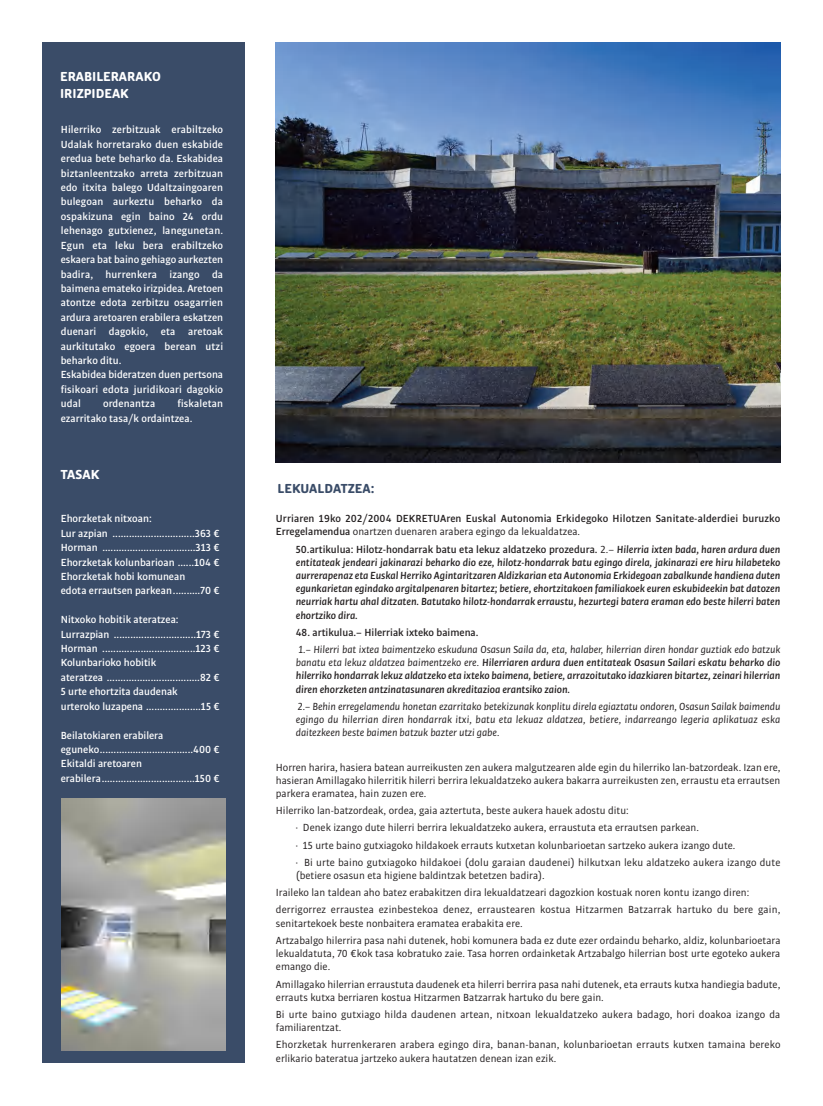
<style>
.page{position:relative;width:823px;height:1106px;background:#fff}
.page>*{position:absolute;margin:0;border:0;box-sizing:border-box;transform-origin:0 0}
.t1{font:700 14px/16.8px "Bulo Rounded";color:#fff}
.t2{font:700 14px "Bulo Rounded";color:#3a4c68}
.t3{font:700 14px "Bulo";color:#fff}
.t4{font:11px/13.2px "Bulo";color:#231f20}
.t5{font:500 11px/14.4px "Bulo";color:#fff}
.t6{font:italic 500 11px/13.2px "Bulo";color:#231f20;text-align:justify}
.t7{font:italic 11px/13.2px "Bulo";color:#231f20;text-align:justify}
.t8{font:500 11px/13.2px "Bulo";letter-spacing:.01em;color:#231f20}
.s1{font-weight:400}
.s2{font-style:normal}
.s3{font-weight:400;font-style:normal}
</style>
<div class="page">
<img style="left:275px;top:43px;width:505px;height:420px">
<div style="left:43px;top:43px;width:202px;height:1020px;background:#3a4c68"></div>
<img style="left:62px;top:798px;width:163px;height:252px">
<p class="t1" style="left:60px;top:68px;width:102px">ERABILERARAKO<br>IRIZPIDEAK</p>
<p class="t5" style="left:61px;top:122px;width:164px">Hilerriko zerbitzuak erabiltzeko<br>Udalak horretarako duen eskabide eredua bete beharko da. Eskabidea biztanleentzako arreta zerbitzuan edo itxita balego Udaltzaingoaren bulegoan aurkeztu beharko da ospakizuna egin baino 24 ordu lehenago gutxienez, lanegunetan.<br>Egun eta leku bera erabiltzeko eskaera bat baino gehiago aurkezten badira, hurrenkera izango da baimena emateko irizpidea. Aretoen atontze edota zerbitzu osagarrien ardura aretoaren erabilera eskatzen duenari dagokio, eta aretoak aurkitutako egoera berean utzi beharko ditu.<br>Eskabidea bideratzen duen pertsona fisikoari edota juridikoari dagokio udal</p>
<p class="t5" style="left:61px;top:396px;width:164px;text-indent:117px">fiskaletan ezarritako tasa/k ordaintzea.</p>
<p class="t5" style="left:103px;top:396px;width:54px">ordenantza</p>
<p class="t3" style="left:61px;top:465px;width:40px">TASAK</p>
<p class="t5" style="left:61px;top:511px;width:160px">Ehorzketak nitxoan:<br>Lur azpian ..............................363 € Horman ..................................313 € Ehorzketak kolunbarioan ......104 € Ehorzketak hobi komunean<br>edota errautsen parkean..........70 €</p>
<p class="t5" style="left:61px;top:612px;width:160px">Nitxoko hobitik ateratzea:<br>Lurrazpian ..............................173 € Horman ..................................123 € Kolunbarioko hobitik<br>ateratzea ..................................82 € 5 urte ehortzita daudenak urteroko luzapena ....................15 €</p>
<p class="t5" style="left:61px;top:727px;width:160px">Beilatokiaren erabilera eguneko..................................400 € Ekitaldi aretoaren erabilera..................................150 €</p>
<p class="t2" style="left:277px;top:479px;width:98px">LEKUALDATZEA:</p>
<p class="t8" style="left:276px;top:511px;width:505px">Urriaren 19ko 202/2004 DEKRETUAren Euskal Autonomia Erkidegoko Hilotzen Sanitate-alderdiei buruzko<br>Erregelamendua <span class="s1">onartzen duenaren arabera egingo da lekualdatzea.</span></p>
<p class="t6" style="left:295px;top:542px;width:486px"><span class="s2">50.artikulua: Hilotz-hondarrak batu eta lekuz aldatzeko prozedura.</span> <span class="s3">2.–</span> Hilerria ixten bada, haren ardura duen entitateak jendeari jakinarazi beharko dio eze, hilotz-hondarrak batu egingo direla, jakinarazi ere hiru hilabeteko aurrerapenaz eta Euskal Herriko Agintaritzaren Aldizkarian eta Autonomia Erkidegoan zabalkunde handiena duten egunkarietan egindako argitalpenaren bitartez; betiere, ehortzitakoen familiakoek euren eskubideekin bat datozen neurriak hartu ahal ditzaten. Batutako hilotz-hondarrak erraustu, hezurtegi batera eraman edo beste hilerri baten ehortziko dira.</p>
<p class="t8" style="left:295px;top:625px;width:184px">48. artikulua.– Hilerriak ixteko baimena.</p>
<p class="t6" style="left:295px;top:642px;width:486px"><span class="s1">1.– Hilerri bat ixtea baimentzeko eskuduna Osasun Saila da, eta, halaber, hilerrian diren hondar guztiak edo batzuk banatu eta lekuz aldatzea baimentzeko ere.</span> Hilerriaren ardura duen entitateak Osasun Sailari eskatu beharko dio hilerriko hondarrak lekuz aldatzeko eta ixteko baimena, betiere, arrazoitutako idazkiaren bitartez, zeinari hilerrian diren ehorzketen antzinatasunaren akreditazioa erantsiko zaion.</p>
<p class="t7" style="left:295px;top:699px;width:486px">2.– Behin erregelamendu honetan ezarritako betekizunak konplitu direla egiaztatu ondoren, Osasun Sailak baimendu egingo du hilerrian diren hondarrak itxi, batu eta lekuaz aldatzea, betiere, indarreango legeria aplikatuaz eska daitezkeen beste baimen batzuk bazter utzi gabe.</p>
<p class="t4" style="left:276px;top:760px;width:506px;text-align:justify">Horren harira, hasiera batean aurreikusten zen aukera malgutzearen alde egin du hilerriko lan-batzordeak. Izan ere, hasieran Amillagako hilerritik hilerri berrira lekualdatzeko aukera bakarra aurreikusten zen, erraustu eta errautsen parkera eramatea, hain zuzen ere.</p>
<p class="t4" style="left:295px;top:801px;width:486px;line-height:17.2px;text-indent:-20px">Hilerriko lan-batzordeak, ordea, gaia aztertuta, beste aukera hauek adostu ditu:<br>· Denek izango dute hilerri berrira lekualdatzeko aukera, erraustuta eta errautsen parkean.<br>· 15 urte baino gutxiagoko hildakoek errauts kutxetan kolunbarioetan sartzeko aukera izango dute.<br>· Bi urte baino gutxiagoko hildakoei (dolu garaian daudenei) hilkutxan leku aldatzeko aukera izango dute</p>
<p class="t4" style="left:276px;top:866px;width:505px;line-height:17.2px;text-indent:20px">(betiere osasun eta higiene baldintzak betetzen badira).<br>Iraileko lan taldean aho batez erabakitzen dira lekualdatzeari dagozkion kostuak noren kontu izango diren: derrigorrez erraustea ezinbestekoa denez, erraustearen kostua Hitzarmen Batzarrak hartuko du bere gain,</p>
<p class="t4" style="left:276px;top:914px;width:505px;line-height:17.2px">senitartekoek beste nonbaitera eramatea erabakita ere.<br>Artzabalgo hilerrira pasa nahi dutenek, hobi komunera bada ez dute ezer ordaindu beharko, aldiz, kolunbarioetara</p>
<p class="t4" style="left:276px;top:946px;width:505px">lekualdatuta, 70 €kok tasa kobratuko zaie. Tasa horren ordainketak Artzabalgo hilerrian bost urte egoteko aukera emango die.</p>
<p class="t4" style="left:276px;top:977px;width:505px">Amillagako hilerrian erraustuta daudenek eta hilerri berrira pasa nahi dutenek, eta errauts kutxa handiegia badute, errauts kutxa berriaren kostua Hitzarmen Batzarrak hartuko du bere gain.</p>
<p class="t4" style="left:276px;top:1007px;width:505px">Bi urte baino gutxiago hilda daudenen artean, nitxoan lekualdatzeko aukera badago, hori doakoa izango da familiarentzat.</p>
<p class="t4" style="left:276px;top:1037px;width:505px">Ehorzketak hurrenkeraren arabera egingo dira, banan-banan, kolunbarioetan errauts kutxen tamaina bereko erlikario bateratua jartzeko aukera hautatzen denean izan ezik.</p>
</div>
